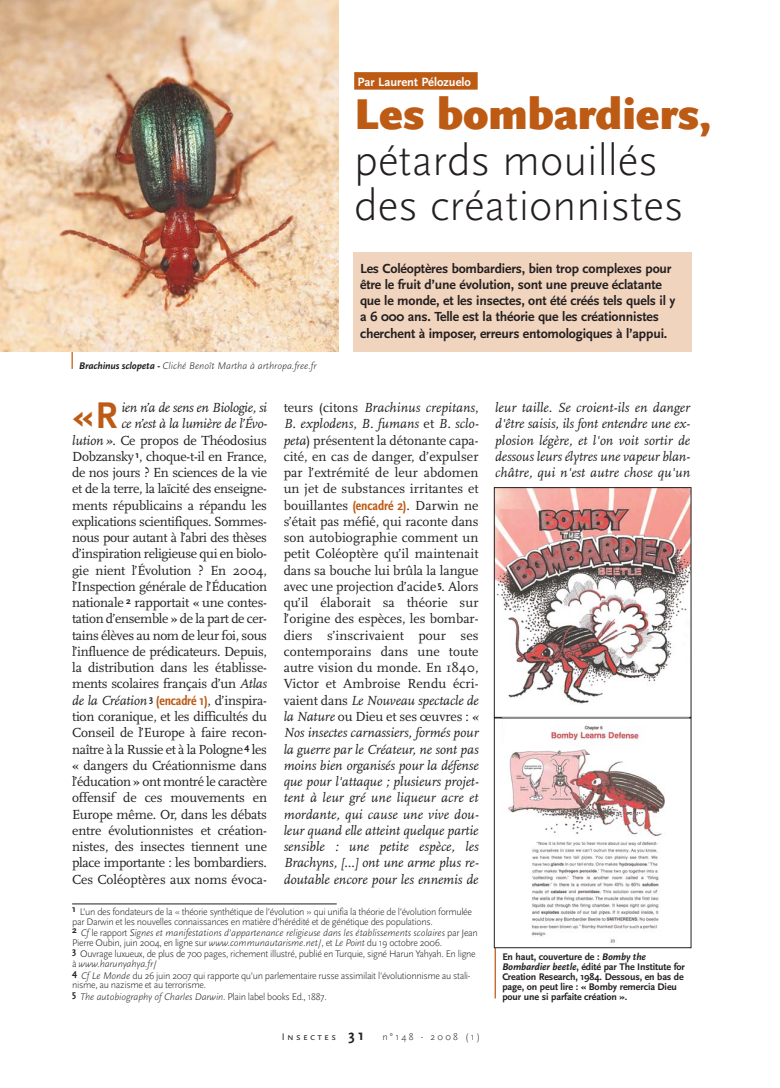
<style>
.page{position:relative;width:780px;height:1088px;background:#fff}
.page>*{position:absolute;margin:0;border:0;box-sizing:border-box;transform-origin:0 0}
.t1{font:300 45px/45px "Scala Sans";color:#231f20}
.t2{font:900 45px "Scala Sans";color:#bd5b15}
.t3{font:700 38.75px "Scala Sans";color:#bd5b15}
.t4{font:13.75px/16.2px "Scala";letter-spacing:-.02em;color:#231f20;text-align:justify}
.t5{font:700 13.75px/16.2px "Scala Sans";letter-spacing:-.01em;color:#231f20}
.t6{font:italic 13.75px/16.2px "Scala";letter-spacing:-.005em;color:#231f20;text-align:justify}
.t7{font:700 12.5px "Scala Sans";color:#fff}
.t8{font:300 10px/9.8px "Scala Sans";letter-spacing:-.035em;color:#231f20}
.t9{font:italic 300 10px/9.8px "Scala Sans";letter-spacing:-.01em;color:#231f20}
.t10{font:700 10px/10px "Scala Sans";letter-spacing:-.01em;color:#231f20}
.s1{color:#bd5b15}
.s2{font-weight:700}
.s3{font-weight:700;font-style:normal}
.s4{font-style:italic}
.s5{font-family:"Scala Sans";font-weight:700;font-stretch:condensed;color:#bd5b15}
.s6{font-style:normal}
.s7{font-family:"Scala Sans Caps";font-weight:400}
.s8{font-weight:700;font-size:15px}
</style>
<div class="page">
<div style="left:354px;top:72px;width:123px;height:18px;background:#bd5b15"></div>
<hr style="left:71px;top:337px;width:2px;height:32px;background:#bd5b15">
<hr style="left:494px;top:935px;width:2px;height:63px;background:#bd5b15">
<div style="left:353px;top:252px;width:338px;height:99px;background:#f1d4bd"></div>
<img style="left:0;top:0;width:339px;height:351px">
<hr style="left:72px;top:903px;width:265px;height:1px;background:#231f20">
<img style="left:496px;top:489px;width:193px;height:215px">
<div style="left:494px;top:487px;width:197px;height:231px;border:1px solid #231f20"></div>
<img style="left:508px;top:725px;width:157px;height:218px">
<div style="left:494px;top:718px;width:197px;height:230px;border:1px solid #231f20"></div>
<p class="t7" style="left:357px;top:77px;width:121px">Par Laurent Pélozuelo <span class="s1">.</span></p>
<h1 class="t2" style="left:354px;top:96px;width:358px">Les bombardiers,</h1>
<h1 class="t1" style="left:354px;top:142px;width:331px">pétards mouillés des créationnistes</h1>
<p class="t9" style="left:79px;top:362px;width:239px"><span class="s2">Brachinus sclopeta</span> <span class="s3">-</span> Cliché Benoît Martha à arthropa.free.fr</p>
<p class="t5" style="left:360px;top:261px;width:317px">Les Coléoptères bombardiers, bien trop complexes pour être le fruit d’une évolution, sont une preuve éclatante que le monde, et les insectes, ont été créés tels quels il y a 6 000 ans. Telle est la théorie que les créationnistes cherchent à imposer, erreurs entomologiques à l’appui.</p>
<p class="t4" style="left:284px;top:401px;width:196px">teurs (citons <span class="s4">Brachinus crepitans</span>, <span class="s4">B. explodens</span>, <span class="s4">B. fumans</span> et <span class="s4">B. sclo&shy;peta</span>) présentent la détonante capa&shy;cité, en cas de danger, d’expulser par l’extrémité de leur abdomen un jet de substances irritantes et bouillantes <span class="s5">(encadré 2)</span>. Darwin ne s’était pas méfié, qui raconte dans son autobiographie comment un petit Coléoptère qu’il maintenait dans sa bouche lui brûla la langue avec une projection d’acide <sup>5</sup>. Alors qu’il élaborait sa théorie sur l’origine des espèces, les bombar&shy;diers s’inscrivaient pour ses contemporains dans une toute autre vision du monde. En 1840, Victor et Ambroise Rendu écri&shy;vaient dans <span class="s4">Le Nouveau spectacle de la Nature</span> ou Dieu et ses œuvres : <span class="s4">« Nos insectes carnassiers, formés pour la guerre par le Créateur, ne sont pas moins bien organisés pour la défense que pour l'attaque ; plusieurs projet&shy;tent à leur gré une liqueur acre et mordante, qui cause une vive dou&shy;leur quand elle atteint quelque partie sensible : une petite espèce, les Brachyns, […] ont une arme plus re&shy;doutable encore pour les ennemis de</span></p>
<p class="t4" style="left:72px;top:401px;width:196px;text-align:right"><span class="s4">ien n’a de sens en Biologie, si<br>ce n’est à la lumière de l’Évo-<br>lution »</span>. Ce propos de Théodosius Dobzansky <sup>1</sup>, choque-t-il en France, de nos jours ? En sciences de la vie et de la terre, la laïcité des enseigne&shy;ments républicains a répandu les explications scientifiques. Sommes&shy;nous pour autant à l’abri des thèses d’inspiration religieuse qui en biolo&shy;gie nient l’Évolution ? En 2004, l’Inspection générale de l’Éducation nationale <sup>2</sup> rapportait « une contes&shy;tation d’ensemble » de la part de cer&shy;tains élèves au nom de leur foi, sous l’influence de prédicateurs. Depuis, la distribution dans les établisse&shy;ments scolaires français d’un <span class="s4">Atlas de la Création</span> <sup>3</sup> <span class="s5">(encadré 1)</span>, d’inspira&shy;tion coranique, et les difficultés du Conseil de l’Europe à faire recon&shy;naître à la Russie et à la Pologne <sup>4</sup> les « dangers du Créationnisme dans l’éducation » ont montré le caractère offensif de ces mouvements en Europe même. Or, dans les débats entre évolutionnistes et création&shy;nistes, des insectes tiennent une place importante : les bombardiers.<br>Ces Coléoptères aux noms évoca-</p>
<p class="t8" style="left:72px;top:907px;width:401px"><sup>1</sup> L’un des fondateurs de la « théorie synthétique de l’évolution » qui unifia la théorie de l’évolution formulée par Darwin et les nouvelles connaissances en matière d’hérédité et de génétique des populations.</p>
<p class="t9" style="left:72px;top:929px;width:407px"><sup>2</sup> Cf <span class="s6">le rapport</span> Signes et manifestations d’appartenance religieuse dans les établissements scolaires <span class="s6">par Jean<br>Pierre Oubin, juin 2004, en ligne sur</span> www.communautarisme.net<span class="s6">/, et</span> Le Point <span class="s6">du 19 octobre 2006.</span></p>
<p class="t8" style="left:72px;top:950px;width:405px"><sup>3</sup> Ouvrage luxueux, de plus de 700 pages, richement illustré, publié en Turquie, signé Harun Yahyah. En ligne à <span class="s4">www.harunyahya.fr</span>/</p>
<p class="t8" style="left:72px;top:971px;width:400px"><sup>4</sup> <span class="s4">Cf Le Monde</span> du 26 juin 2007 qui rapporte qu’un parlementaire russe assimilait l'évolutionnisme au stali&shy;nisme, au nazisme et au terrorisme.</p>
<p class="t9" style="left:72px;top:992px;width:256px"><sup>5</sup> The autobiography of Charles Darwin<span class="s6">. Plain label books Ed., 1887.</span></p>
<h2 class="t3" style="left:72px;top:400px;width:47px">«R</h2>
<p class="t8" style="left:282px;top:1033px;width:200px"><span class="s7">Insectes</span> <span class="s8">31</span> n°148 - 2008 (1)</p>
<p class="t6" style="left:495px;top:401px;width:196px">leur taille. Se croient-ils en danger d'être saisis, ils font entendre une ex&shy;plosion légère, et l'on voit sortir de dessous leurs élytres une vapeur blan&shy;châtre, qui n'est autre chose qu'un</p>
<p class="t10" style="left:502px;top:953px;width:184px">En haut, couverture de : <span class="s4">Bomby the Bombardier beetle</span>, édité par The Institute for Creation Research, 1984. Dessous, en bas de page, on peut lire : « Bomby remercia Dieu pour une si parfaite création ».</p>
</div>
